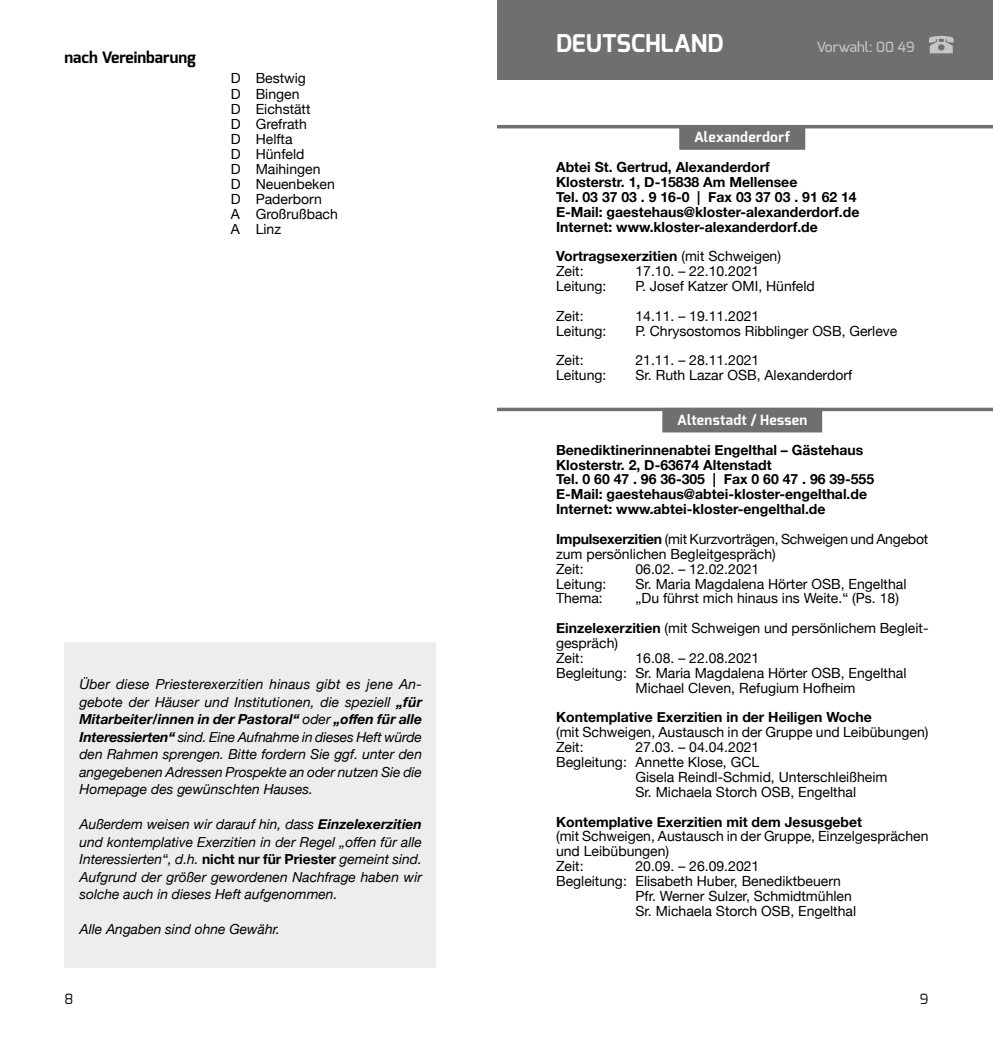
<style>
.page{position:relative;width:993px;height:1042px;background:#fff}
.page>*{position:absolute;margin:0;border:0;box-sizing:border-box;transform-origin:0 0}
.t1{font:700 24.5px "Exo";color:#fff}
.t2{font:700 15.75px "Exo";color:#000}
.t3{font:14px/15px "Helvetica Neue";color:#000}
.t4{font:700 14px/14.9px "Helvetica Neue";color:#000}
.t5{font:700 14px "Exo";letter-spacing:.02em;color:#fff}
.t6{font:500 14px "Exo";color:#c6c6c6}
.t7{font:14px "Exo";color:#000}
.t8{font:italic 13.83px/17.5px "Helvetica Neue";color:#000;text-align:justify}
.s1{font-weight:700}
.s2{font-weight:700;font-style:normal}
</style>
<div class="page">
<div style="left:64px;top:642px;width:372px;height:325px;background:#ededed"></div>
<div style="left:496px;top:0;width:496px;height:79px;background:#706f6f"></div>
<svg style="left:929px;top:36px;width:24px;height:17px"></svg>
<div style="left:679px;top:125px;width:126px;height:25px;background:#706f6f"></div>
<hr style="left:476px;top:125px;width:516px;height:3px;background:#706f6f">
<div style="left:662px;top:408px;width:159px;height:24px;background:#706f6f"></div>
<hr style="left:476px;top:408px;width:516px;height:3px;background:#706f6f">
<div style="left:471px;top:0;width:25px;height:1042px;background:#fff"></div>
<p class="t2" style="left:64px;top:48px;width:133px">nach Vereinbarung</p>
<p class="t3" style="left:231px;top:72px;width:109px">D Bestwig<br>D Bingen<br>D Eichstätt<br>D Grefrath<br>D Helfta<br>D Hünfeld<br>D Maihingen<br>D Neuenbeken<br>D Paderborn<br>A Großrußbach<br>A Linz</p>
<p class="t8" style="left:79px;top:676px;width:344px">Über diese Priesterexerzitien hinaus gibt es jene An&shy;gebote der Häuser und Institutionen, die speziell <span class="s1">„für Mitarbeiter/innen in der Pastoral“</span> oder <span class="s1">„offen für alle Interessierten“</span> sind. Eine Aufnahme in dieses Heft würde den Rahmen sprengen. Bitte fordern Sie ggf. unter den angegebenen Adressen Prospekte an oder nutzen Sie die Homepage des gewünschten Hauses.</p>
<p class="t8" style="left:79px;top:816px;width:344px">Außerdem weisen wir darauf hin, dass <span class="s1">Einzelexerzitien </span>und kontemplative Exerzitien in der Regel „offen für alle Interessierten“, d.h. <span class="s2">nicht nur für Priester</span> gemeint sind.<br>Aufgrund der größer gewordenen Nachfrage haben wir solche auch in dieses Heft aufgenommen.</p>
<p class="t8" style="left:79px;top:921px;width:202px">Alle Angaben sind ohne Gewähr.</p>
<h1 class="t1" style="left:556px;top:27px;width:169px">DEUTSCHLAND</h1>
<p class="t6" style="left:816px;top:38px;width:99px">Vorwahl: 00 49</p>
<p class="t5" style="left:694px;top:128px;width:98px">Alexanderdorf</p>
<p class="t4" style="left:556px;top:160px;width:305px">Abtei St. Gertrud, Alexanderdorf<br>Klosterstr. 1, D-15838 Am Mellensee<br>Tel. 03 37 03 . 9 16-0 | Fax 03 37 03 . 91 62 14<br>E-Mail: gaestehaus@kloster-alexanderdorf.de Internet: www.kloster-alexanderdorf.de</p>
<p class="t3" style="left:556px;top:250px;width:226px"><span class="s1">Vortragsexerzitien</span> (mit Schweigen)<br>Zeit:</p>
<p class="t3" style="left:635px;top:264px;width:125px">17.10. – 22.10.2021</p>
<p class="t3" style="left:556px;top:279px;width:52px">Leitung:</p>
<p class="t3" style="left:635px;top:279px;width:181px">P. Josef Katzer OMI, Hünfeld</p>
<p class="t3" style="left:556px;top:309px;width:29px">Zeit:</p>
<p class="t3" style="left:635px;top:309px;width:125px">14.11. – 19.11.2021</p>
<p class="t3" style="left:556px;top:324px;width:52px">Leitung:</p>
<p class="t3" style="left:635px;top:324px;width:263px">P. Chrysostomos Ribblinger OSB, Gerleve</p>
<p class="t3" style="left:556px;top:354px;width:29px">Zeit:</p>
<p class="t3" style="left:635px;top:354px;width:125px">21.11. – 28.11.2021</p>
<p class="t3" style="left:556px;top:369px;width:52px">Leitung:</p>
<p class="t3" style="left:635px;top:369px;width:218px">Sr. Ruth Lazar OSB, Alexanderdorf</p>
<p class="t5" style="left:677px;top:411px;width:131px">Altenstadt / Hessen</p>
<p class="t4" style="left:556px;top:443px;width:319px">Benediktinerinnenabtei Engelthal – Gästehaus Klosterstr. 2, D-63674 Altenstadt<br>Tel. 0 60 47 . 96 36-305 | Fax 0 60 47 . 96 39-555<br>E-Mail: gaestehaus@abtei-kloster-engelthal.de Internet: www.abtei-kloster-engelthal.de</p>
<p class="t3" style="left:556px;top:532px;width:373px"><span class="s1">Impulsexerzitien</span> (mit Kurzvorträgen, Schweigen und Angebot zum persönlichen Begleitgespräch)<br>Zeit:</p>
<p class="t3" style="left:635px;top:562px;width:125px">06.02. – 12.02.2021</p>
<p class="t3" style="left:556px;top:577px;width:52px">Leitung:</p>
<p class="t3" style="left:635px;top:577px;width:272px">Sr. Maria Magdalena Hörter OSB, Engelthal</p>
<p class="t3" style="left:556px;top:592px;width:48px">Thema:</p>
<p class="t3" style="left:556px;top:584px;width:374px;line-height:29.8px;text-indent:79px">„Du führst mich hinaus ins Weite.“ (Ps. 18)<br><span class="s1">Einzelexerzitien</span> (mit Schweigen und persönlichem Begleit-</p>
<p class="t3" style="left:556px;top:636px;width:63px">gespräch)<br>Zeit:</p>
<p class="t3" style="left:635px;top:651px;width:125px">16.08. – 22.08.2021</p>
<p class="t3" style="left:556px;top:666px;width:352px">Begleitung: Sr. Maria Magdalena Hörter OSB, Engelthal</p>
<p class="t3" style="left:635px;top:681px;width:221px">Michael Cleven, Refugium Hofheim</p>
<p class="t4" style="left:556px;top:710px;width:317px">Kontemplative Exerzitien in der Heiligen Woche</p>
<p class="t3" style="left:556px;top:726px;width:374px">(mit Schweigen, Austausch in der Gruppe und Leibübungen)<br>Zeit:</p>
<p class="t3" style="left:635px;top:740px;width:125px">27.03. – 04.04.2021</p>
<p class="t3" style="left:556px;top:755px;width:205px">Begleitung: Annette Klose, GCL</p>
<p class="t3" style="left:635px;top:770px;width:253px">Gisela Reindl-Schmid, Unterschleißheim</p>
<p class="t3" style="left:635px;top:785px;width:222px">Sr. Michaela Storch OSB, Engelthal</p>
<p class="t4" style="left:556px;top:814px;width:307px">Kontemplative Exerzitien mit dem Jesusgebet</p>
<p class="t3" style="left:556px;top:830px;width:374px">(mit Schweigen, Austausch in der Gruppe, Einzelgesprächen und Leibübungen)<br>Zeit:</p>
<p class="t3" style="left:635px;top:859px;width:125px">20.09. – 26.09.2021</p>
<p class="t3" style="left:556px;top:874px;width:286px">Begleitung: Elisabeth Huber, Benediktbeuern</p>
<p class="t3" style="left:635px;top:889px;width:218px">Pfr. Werner Sulzer, Schmidtmühlen</p>
<p class="t3" style="left:635px;top:904px;width:222px">Sr. Michaela Storch OSB, Engelthal</p>
<p class="t7" style="left:64px;top:989px;width:10px">8</p>
<p class="t7" style="left:919px;top:989px;width:10px">9</p>
</div>
